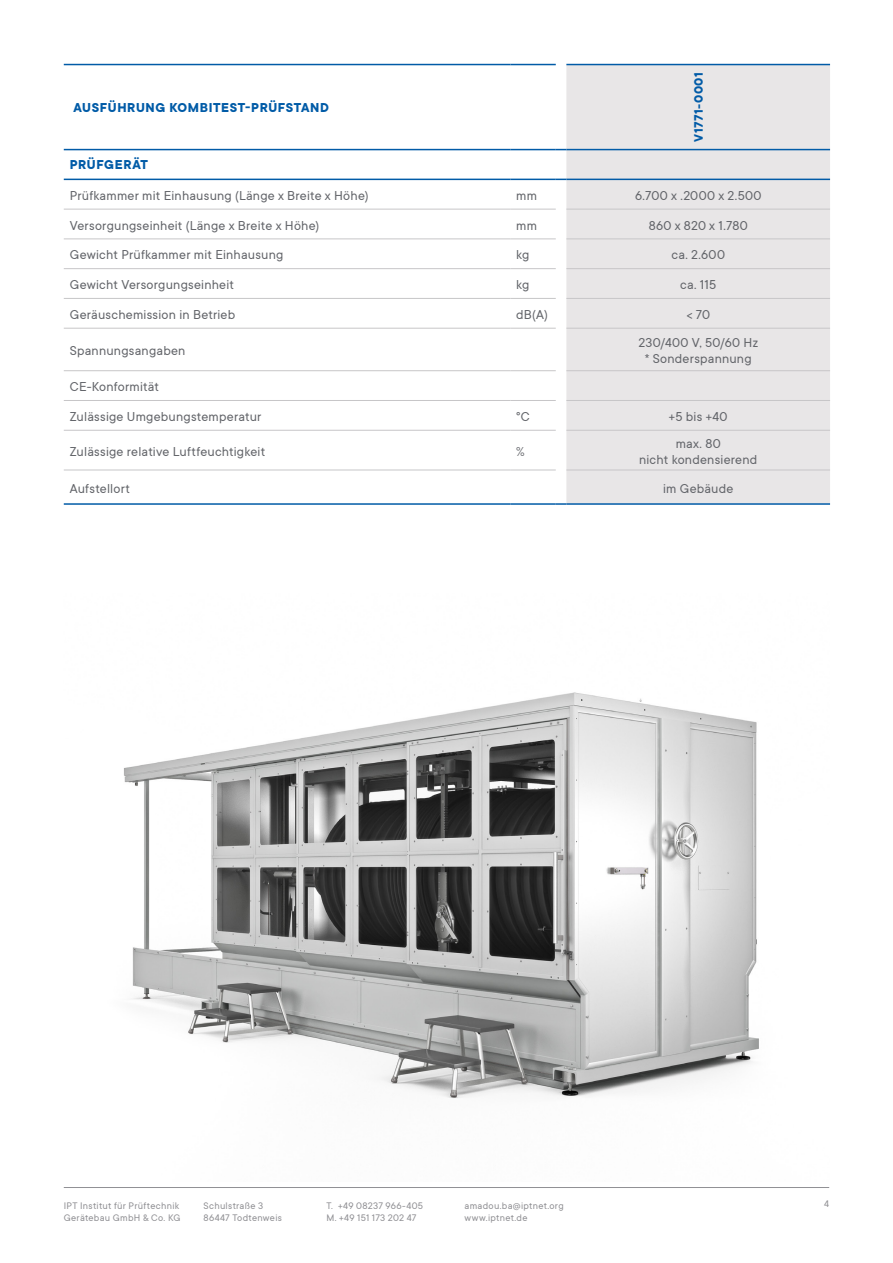
<style>
.page{position:relative;width:893px;height:1263px;background:#fff}
.page>*{position:absolute;margin:0;border:0;box-sizing:border-box;transform-origin:0 0}
.IPT_9_5PT_Grundschri{font:14.25px "TT Commons";letter-spacing:.015em;color:#63656a}
.IPT_9_5Pt_Tabelle-Li{font:14.25px/16.5px "TT Commons";letter-spacing:.015em;color:#63656a;text-align:center}
.IPT_9_5PT_Tabelle-He{font:700 14.25px "TT Commons";letter-spacing:.04em;color:#015ba7}
.ITP_9Pt_Tabelle-Prod{font:700 13.5px "TT Commons";letter-spacing:.035em;color:#015ba7}
.t1{font:10.5px/12.8px "TT Commons";letter-spacing:.025em;color:#909094}
</style>
<div class="page">
<hr style="left:64px;top:1187px;width:765px;height:1px;background:#909094">
<img style="left:124px;top:692px;width:635px;height:406px">
<div style="left:566px;top:65px;width:264px;height:438px;background:#e8e6e7"></div>
<hr style="left:64px;top:209px;width:446px;height:1px;background:#c7c6c8">
<hr style="left:510px;top:209px;width:46px;height:1px;background:#c7c6c8">
<hr style="left:566px;top:209px;width:264px;height:1px;background:#c7c6c8">
<hr style="left:64px;top:238px;width:446px;height:1px;background:#c7c6c8">
<hr style="left:510px;top:238px;width:46px;height:1px;background:#c7c6c8">
<hr style="left:566px;top:238px;width:264px;height:1px;background:#c7c6c8">
<hr style="left:64px;top:268px;width:446px;height:1px;background:#c7c6c8">
<hr style="left:510px;top:268px;width:46px;height:1px;background:#c7c6c8">
<hr style="left:566px;top:268px;width:264px;height:1px;background:#c7c6c8">
<hr style="left:64px;top:298px;width:446px;height:1px;background:#c7c6c8">
<hr style="left:510px;top:298px;width:46px;height:1px;background:#c7c6c8">
<hr style="left:566px;top:298px;width:264px;height:1px;background:#c7c6c8">
<hr style="left:64px;top:328px;width:446px;height:1px;background:#c7c6c8">
<hr style="left:510px;top:328px;width:46px;height:1px;background:#c7c6c8">
<hr style="left:566px;top:328px;width:264px;height:1px;background:#c7c6c8">
<hr style="left:64px;top:370px;width:446px;height:1px;background:#c7c6c8">
<hr style="left:510px;top:370px;width:46px;height:1px;background:#c7c6c8">
<hr style="left:566px;top:370px;width:264px;height:1px;background:#c7c6c8">
<hr style="left:64px;top:400px;width:446px;height:1px;background:#c7c6c8">
<hr style="left:510px;top:400px;width:46px;height:1px;background:#c7c6c8">
<hr style="left:566px;top:400px;width:264px;height:1px;background:#c7c6c8">
<hr style="left:64px;top:430px;width:446px;height:1px;background:#c7c6c8">
<hr style="left:510px;top:430px;width:46px;height:1px;background:#c7c6c8">
<hr style="left:566px;top:430px;width:264px;height:1px;background:#c7c6c8">
<hr style="left:64px;top:470px;width:446px;height:1px;background:#c7c6c8">
<hr style="left:510px;top:470px;width:46px;height:1px;background:#c7c6c8">
<hr style="left:566px;top:470px;width:264px;height:1px;background:#c7c6c8">
<hr style="left:64px;top:64px;width:446px;height:1px;background:#015ba7">
<hr style="left:510px;top:64px;width:46px;height:1px;background:#015ba7">
<hr style="left:566px;top:64px;width:264px;height:1px;background:#015ba7">
<hr style="left:64px;top:503px;width:446px;height:2px;background:#015ba7">
<hr style="left:510px;top:503px;width:46px;height:2px;background:#015ba7">
<svg style="left:556px;top:503px;width:10px;height:2px"></svg>
<hr style="left:566px;top:503px;width:264px;height:2px;background:#015ba7">
<hr style="left:64px;top:149px;width:446px;height:1px;background:#015ba7">
<hr style="left:510px;top:149px;width:46px;height:1px;background:#015ba7">
<hr style="left:566px;top:149px;width:264px;height:1px;background:#015ba7">
<hr style="left:64px;top:179px;width:446px;height:1px;background:#015ba7">
<hr style="left:510px;top:179px;width:46px;height:1px;background:#015ba7">
<hr style="left:566px;top:179px;width:264px;height:1px;background:#015ba7">
<p class="IPT_9_5PT_Tabelle-He" style="left:73px;top:98px;width:257px">AUSFÜHRUNG KOMBITEST-PRÜFSTAND</p>
<p class="ITP_9Pt_Tabelle-Prod" style="left:690px;top:142px;width:71px;rotate:-90deg">V1771-0001</p>
<p class="IPT_9_5PT_Tabelle-He" style="left:70px;top:156px;width:80px">PRÜFGERÄT</p>
<p class="IPT_9_5PT_Grundschri" style="left:70px;top:187px;width:300px">Prüfkammer mit Einhausung (Länge x Breite x Höhe)</p>
<p class="IPT_9_5PT_Grundschri" style="left:516px;top:187px;width:22px">mm</p>
<p class="IPT_9_5Pt_Tabelle-Li" style="left:635px;top:187px;width:128px">6.700 x .2000 x 2.500</p>
<p class="IPT_9_5PT_Grundschri" style="left:70px;top:216px;width:251px">Versorgungseinheit (Länge x Breite x Höhe)</p>
<p class="IPT_9_5PT_Grundschri" style="left:516px;top:216px;width:22px">mm</p>
<p class="IPT_9_5Pt_Tabelle-Li" style="left:649px;top:217px;width:100px">860 x 820 x 1.780</p>
<p class="IPT_9_5PT_Grundschri" style="left:70px;top:246px;width:215px">Gewicht Prüfkammer mit Einhausung</p>
<p class="IPT_9_5PT_Grundschri" style="left:516px;top:246px;width:15px">kg</p>
<p class="IPT_9_5Pt_Tabelle-Li" style="left:671px;top:246px;width:55px">ca. 2.600</p>
<p class="IPT_9_5PT_Grundschri" style="left:70px;top:276px;width:166px">Gewicht Versorgungseinheit</p>
<p class="IPT_9_5PT_Grundschri" style="left:516px;top:276px;width:15px">kg</p>
<p class="IPT_9_5Pt_Tabelle-Li" style="left:680px;top:276px;width:37px">ca. 115</p>
<p class="IPT_9_5PT_Grundschri" style="left:70px;top:306px;width:167px">Geräuschemission in Betrieb</p>
<p class="IPT_9_5PT_Grundschri" style="left:516px;top:306px;width:33px">dB(A)</p>
<p class="IPT_9_5Pt_Tabelle-Li" style="left:686px;top:306px;width:25px">&lt; 70</p>
<p class="IPT_9_5PT_Grundschri" style="left:70px;top:342px;width:117px">Spannungsangaben</p>
<p class="IPT_9_5Pt_Tabelle-Li" style="left:638px;top:334px;width:121px">230/400 V, 50/60 Hz * Sonderspannung</p>
<p class="IPT_9_5PT_Grundschri" style="left:70px;top:378px;width:91px">CE-Konformität</p>
<p class="IPT_9_5PT_Grundschri" style="left:70px;top:408px;width:193px">Zulässige Umgebungstemperatur</p>
<p class="IPT_9_5PT_Grundschri" style="left:516px;top:408px;width:15px">°C</p>
<p class="IPT_9_5Pt_Tabelle-Li" style="left:669px;top:408px;width:60px">+5 bis +40</p>
<p class="IPT_9_5PT_Grundschri" style="left:70px;top:442px;width:197px">Zulässige relative Luftfeuchtigkeit</p>
<p class="IPT_9_5PT_Grundschri" style="left:516px;top:442px;width:10px">%</p>
<p class="IPT_9_5Pt_Tabelle-Li" style="left:676px;top:434px;width:46px">max. 80</p>
<p class="IPT_9_5Pt_Tabelle-Li" style="left:639px;top:451px;width:120px">nicht kondensierend</p>
<p class="IPT_9_5PT_Grundschri" style="left:70px;top:479px;width:62px">Aufstellort</p>
<p class="IPT_9_5Pt_Tabelle-Li" style="left:663px;top:479px;width:72px">im Gebäude</p>
<p class="t1" style="left:64px;top:1198px;width:117px">IPT Institut für Prüftechnik</p>
<p class="t1" style="left:824px;top:1197px;width:7px">4</p>
<p class="t1" style="left:64px;top:1211px;width:118px">Gerätebau GmbH &amp; Co. KG</p>
<p class="t1" style="left:204px;top:1198px;width:80px">Schulstraße 3<br>86447 Todtenweis</p>
<p class="t1" style="left:326px;top:1198px;width:98px">T. +49 08237 966-405<br>M. +49 151 173 202 47</p>
<p class="t1" style="left:465px;top:1198px;width:101px">amadou.ba@iptnet.org www.iptnet.de</p>
</div>
